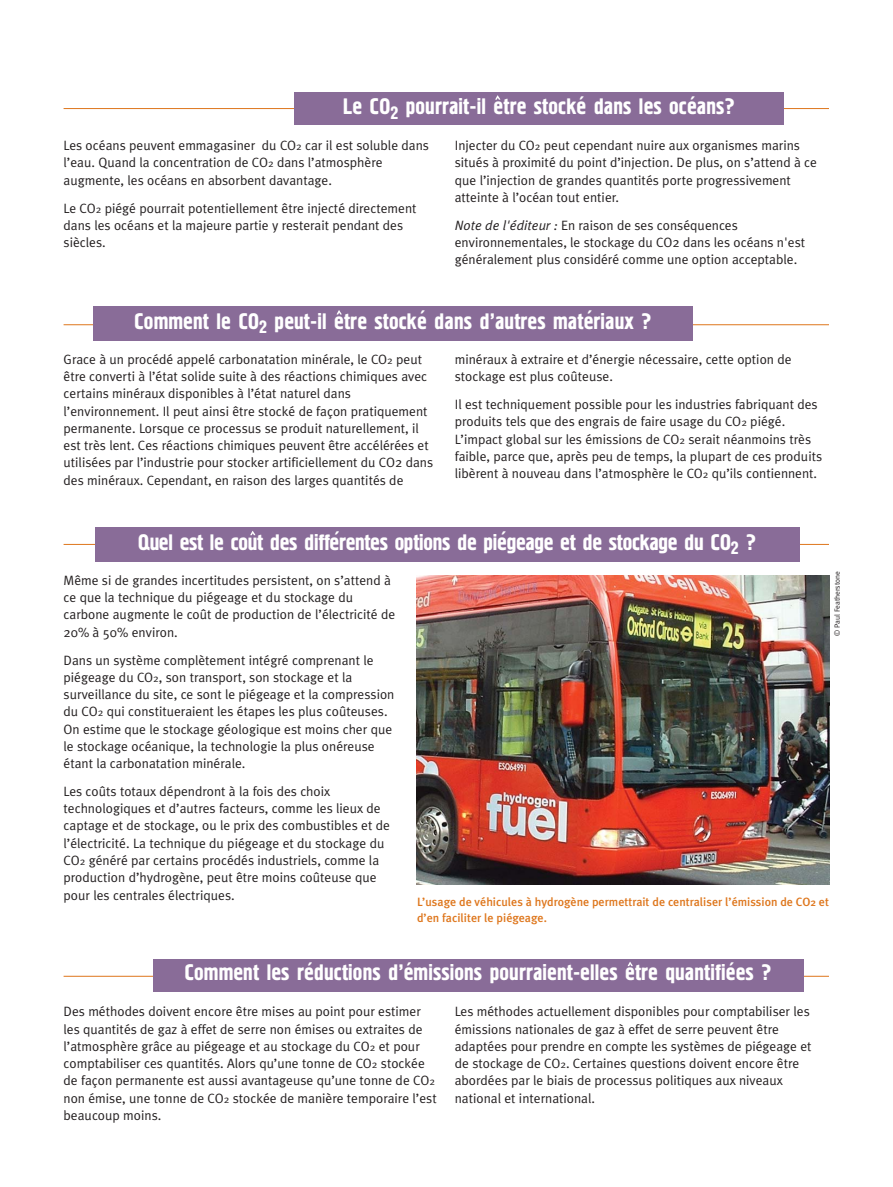
<style>
.page{position:relative;width:893px;height:1187px;background:#fff}
.page>*{position:absolute;margin:0;border:0;box-sizing:border-box;transform-origin:0 0}
.t1{font:22.5px "Pollock C1";color:#fff}
.t2{font:22.5px "Pollock C1";letter-spacing:-.02em;color:#fff}
.t3{font:13.5px/17.2px "Meta Plus Normal";color:#231f20}
.t4{font:500 12px/15.8px "Meta Plus";color:#de761c}
.t5{font:7.5px "Meta Plus Normal";color:#231f20}
.s1{font-size:10.5px}
.s2{font-style:italic}
</style>
<div class="page">
<hr style="left:64px;top:975px;width:765px;height:1px;background:#de761c">
<hr style="left:64px;top:108px;width:765px;height:1px;background:#de761c">
<hr style="left:64px;top:324px;width:765px;height:1px;background:#de761c">
<hr style="left:64px;top:544px;width:765px;height:1px;background:#de761c">
<div style="left:153px;top:958px;width:650px;height:33px;background:#896c98"></div>
<div style="left:294px;top:93px;width:490px;height:32px;background:#896c98"></div>
<div style="left:93px;top:306px;width:600px;height:34px;background:#896c98"></div>
<div style="left:95px;top:527px;width:704px;height:34px;background:#896c98"></div>
<svg style="left:495px;top:95px;width:5px;height:5px"></svg>
<svg style="left:337px;top:310px;width:5px;height:4px"></svg>
<svg style="left:250px;top:531px;width:5px;height:4px"></svg>
<svg style="left:628px;top:961px;width:5px;height:5px"></svg>
<img style="left:417px;top:575px;width:412px;height:309px">
<h1 class="t1" style="left:343px;top:99px;width:393px">Le CO<sub>2</sub> pourrait-il etre stocke dans les oceans?</h1>
<p class="t3" style="left:64px;top:138px;width:367px">Les océans peuvent emmagasiner du CO<span class="s1">2</span> car il est soluble dans l’eau. Quand la concentration de CO<span class="s1">2</span> dans l’atmosphère augmente, les océans en absorbent davantage.</p>
<p class="t3" style="left:64px;top:200px;width:354px">Le CO<span class="s1">2</span> piégé pourrait potentiellement être injecté directement dans les océans et la majeure partie y resterait pendant des siècles.</p>
<p class="t3" style="left:455px;top:138px;width:364px">Injecter du CO<span class="s1">2</span> peut cependant nuire aux organismes marins situés à proximité du point d’injection. De plus, on s’attend à ce que l’injection de grandes quantités porte progressivement atteinte à l’océan tout entier.</p>
<p class="t3" style="left:455px;top:217px;width:352px"><span class="s2">Note de l'éditeur :</span> En raison de ses conséquences environnementales, le stockage du CO2 dans les océans n'est généralement plus considéré comme une option acceptable.</p>
<h1 class="t1" style="left:134px;top:313px;width:519px">Comment le CO<sub>2</sub> peut-il etre stocke dans d’autres materiaux ?</h1>
<p class="t3" style="left:64px;top:351px;width:371px">Grace à un procédé appelé carbonatation minérale, le CO<span class="s1">2</span> peut être converti à l’état solide suite à des réactions chimiques avec certains minéraux disponibles à l’état naturel dans l’environnement. Il peut ainsi être stocké de façon pratiquement permanente. Lorsque ce processus se produit naturellement, il est très lent. Ces réactions chimiques peuvent être accélérées et utilisées par l’industrie pour stocker artificiellement du CO2 dans des minéraux. Cependant, en raison des larges quantités de</p>
<p class="t3" style="left:455px;top:351px;width:338px">minéraux à extraire et d’énergie nécessaire, cette option de stockage est plus coûteuse.</p>
<p class="t3" style="left:455px;top:396px;width:369px">Il est techniquement possible pour les industries fabriquant des produits tels que des engrais de faire usage du CO<span class="s1">2</span> piégé.<br>L’impact global sur les émissions de CO<span class="s1">2</span> serait néanmoins très faible, parce que, après peu de temps, la plupart de ces produits libèrent à nouveau dans l’atmosphère le CO<span class="s1">2</span> qu’ils contiennent.</p>
<h1 class="t2" style="left:138px;top:534px;width:620px">Quel est le cout des differentes options de piegeage et de stockage du CO<sub>2</sub> ?</h1>
<p class="t3" style="left:64px;top:572px;width:333px">Même si de grandes incertitudes persistent, on s’attend à ce que la technique du piégeage et du stockage du carbone augmente le coût de production de l’électricité de 20% à 50% environ.</p>
<p class="t3" style="left:64px;top:652px;width:332px">Dans un système complètement intégré comprenant le piégeage du CO<span class="s1">2</span>, son transport, son stockage et la surveillance du site, ce sont le piégeage et la compression du CO<span class="s1">2</span> qui constitueraient les étapes les plus coûteuses.<br>On estime que le stockage géologique est moins cher que le stockage océanique, la technologie la plus onéreuse étant la carbonatation minérale.</p>
<p class="t3" style="left:64px;top:783px;width:328px">Les coûts totaux dépendront à la fois des choix technologiques et d’autres facteurs, comme les lieux de captage et de stockage, ou le prix des combustibles et de l’électricité. La technique du piégeage et du stockage du CO<span class="s1">2</span> généré par certains procédés industriels, comme la production d’hydrogène, peut être moins coûteuse que pour les centrales électriques.</p>
<p class="t5" style="left:834px;top:635px;width:66px;rotate:-90deg">© Paul Featherstone</p>
<p class="t4" style="left:417px;top:894px;width:413px">L’usage de véhicules à hydrogène permettrait de centraliser l’émission de CO<span class="s1">2</span> et d’en faciliter le piégeage.</p>
<h1 class="t1" style="left:184px;top:964px;width:589px">Comment les reductions d’emissions pourraient-elles etre quantifiees ?</h1>
<p class="t3" style="left:64px;top:1004px;width:375px">Des méthodes doivent encore être mises au point pour estimer les quantités de gaz à effet de serre non émises ou extraites de l’atmosphère grâce au piégeage et au stockage du CO<span class="s1">2</span> et pour comptabiliser ces quantités. Alors qu’une tonne de CO<span class="s1">2</span> stockée de façon permanente est aussi avantageuse qu’une tonne de CO<span class="s1">2 </span>non émise, une tonne de CO<span class="s1">2</span> stockée de manière temporaire l’est beaucoup moins.</p>
<p class="t3" style="left:455px;top:1004px;width:358px">Les méthodes actuellement disponibles pour comptabiliser les émissions nationales de gaz à effet de serre peuvent être adaptées pour prendre en compte les systèmes de piégeage et de stockage de CO<span class="s1">2</span>. Certaines questions doivent encore être abordées par le biais de processus politiques aux niveaux national et international.</p>
</div>
